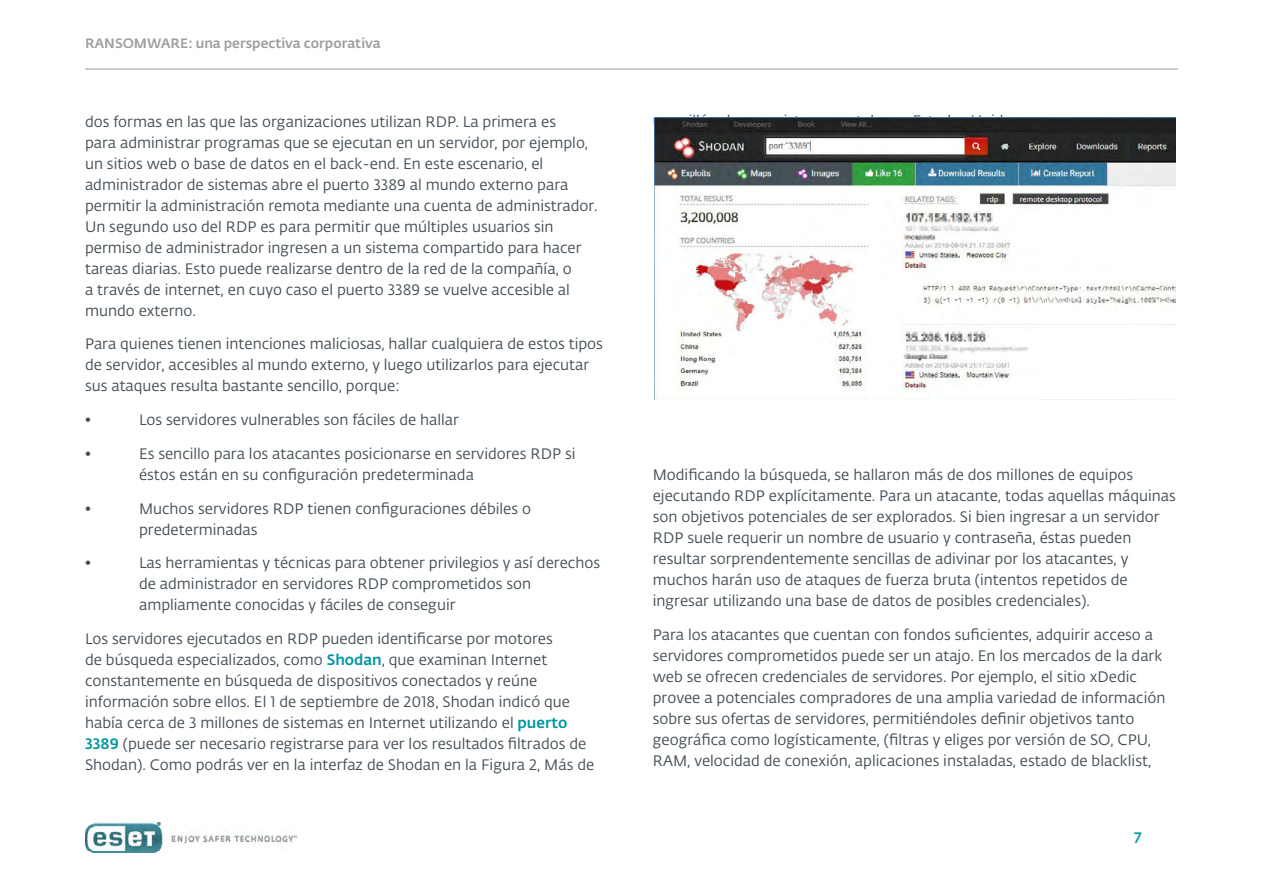
<style>
.page{position:relative;width:1263px;height:893px;background:#fff}
.page>*{position:absolute;margin:0;border:0;box-sizing:border-box;transform-origin:0 0}
.t1{font:15px/21px "Fedra Sans Alt Pro Book LF";color:#424d56}
.t2{font:15px "Fedra Sans Alt Pro Med LF";color:#0196a1}
.t3{font:13.5px "Fedra Sans Alt Pro Med LF";color:#9d9e9e}
.s1{font-family:"Fedra Sans Alt Pro Med LF";color:#0196a1}
</style>
<div class="page">
<hr style="left:85px;top:69px;width:1093px;height:1px;background:#9d9e9e">
<img style="left:85px;top:822px;width:211px;height:31px">
<img style="left:654px;top:117px;width:522px;height:283px">
<p class="t3" style="left:85px;top:33px;width:297px">RANSOMWARE: una perspectiva corporativa</p>
<p class="t1" style="left:85px;top:110px;width:514px">dos formas en las que las organizaciones utilizan RDP. La primera es<br>para administrar programas que se ejecutan en un servidor, por ejemplo, un sitios web o base de datos en el back-end. En este escenario, el administrador de sistemas abre el puerto 3389 al mundo externo para permitir la administración remota mediante una cuenta de administrador.<br>Un segundo uso del RDP es para permitir que múltiples usuarios sin permiso de administrador ingresen a un sistema compartido para hacer tareas diarias. Esto puede realizarse dentro de la red de la compañía, o<br>a través de internet, en cuyo caso el puerto 3389 se vuelve accesible al mundo externo.</p>
<p class="t1" style="left:85px;top:333px;width:519px">Para quienes tienen intenciones maliciosas, hallar cualquiera de estos tipos de servidor, accesibles al mundo externo, y luego utilizarlos para ejecutar sus ataques resulta bastante sencillo, porque:</p>
<p class="t1" style="left:85px;top:409px;width:7px">•</p>
<p class="t1" style="left:139px;top:409px;width:321px">Los servidores vulnerables son fáciles de hallar</p>
<p class="t1" style="left:85px;top:443px;width:7px">•</p>
<p class="t1" style="left:139px;top:443px;width:438px">Es sencillo para los atacantes posicionarse en servidores RDP si éstos están en su configuración predeterminada</p>
<p class="t1" style="left:85px;top:497px;width:7px">•</p>
<p class="t1" style="left:139px;top:497px;width:393px">Muchos servidores RDP tienen configuraciones débiles o predeterminadas</p>
<p class="t1" style="left:85px;top:552px;width:7px">•</p>
<p class="t1" style="left:139px;top:552px;width:462px">Las herramientas y técnicas para obtener privilegios y así derechos de administrador en servidores RDP comprometidos son ampliamente conocidas y fáciles de conseguir</p>
<p class="t1" style="left:85px;top:628px;width:511px">Los servidores ejecutados en RDP pueden identificarse por motores<br>de búsqueda especializados, como <span class="s1">Shodan</span>, que examinan Internet constantemente en búsqueda de dispositivos conectados y reúne información sobre ellos. El 1 de septiembre de 2018, Shodan indicó que había cerca de 3 millones de sistemas en Internet utilizando el <span class="s1">puerto 3389</span> (puede ser necesario registrarse para ver los resultados filtrados de Shodan). Como podrás ver en la interfaz de Shodan en la Figura 2, Más de</p>
<p class="t1" style="left:653px;top:464px;width:525px">Modificando la búsqueda, se hallaron más de dos millones de equipos ejecutando RDP explícitamente. Para un atacante, todas aquellas máquinas son objetivos potenciales de ser explorados. Si bien ingresar a un servidor RDP suele requerir un nombre de usuario y contraseña, éstas pueden resultar sorprendentemente sencillas de adivinar por los atacantes, y muchos harán uso de ataques de fuerza bruta (intentos repetidos de ingresar utilizando una base de datos de posibles credenciales).</p>
<p class="t1" style="left:653px;top:623px;width:514px">Para los atacantes que cuentan con fondos suficientes, adquirir acceso a servidores comprometidos puede ser un atajo. En los mercados de la dark web se ofrecen credenciales de servidores. Por ejemplo, el sitio xDedic provee a potenciales compradores de una amplia variedad de información sobre sus ofertas de servidores, permitiéndoles definir objetivos tanto geográfica como logísticamente, (filtras y eliges por versión de SO, CPU, RAM, velocidad de conexión, aplicaciones instaladas, estado de blacklist,</p>
<p class="t2" style="left:1134px;top:826px;width:9px">7</p>
</div>
